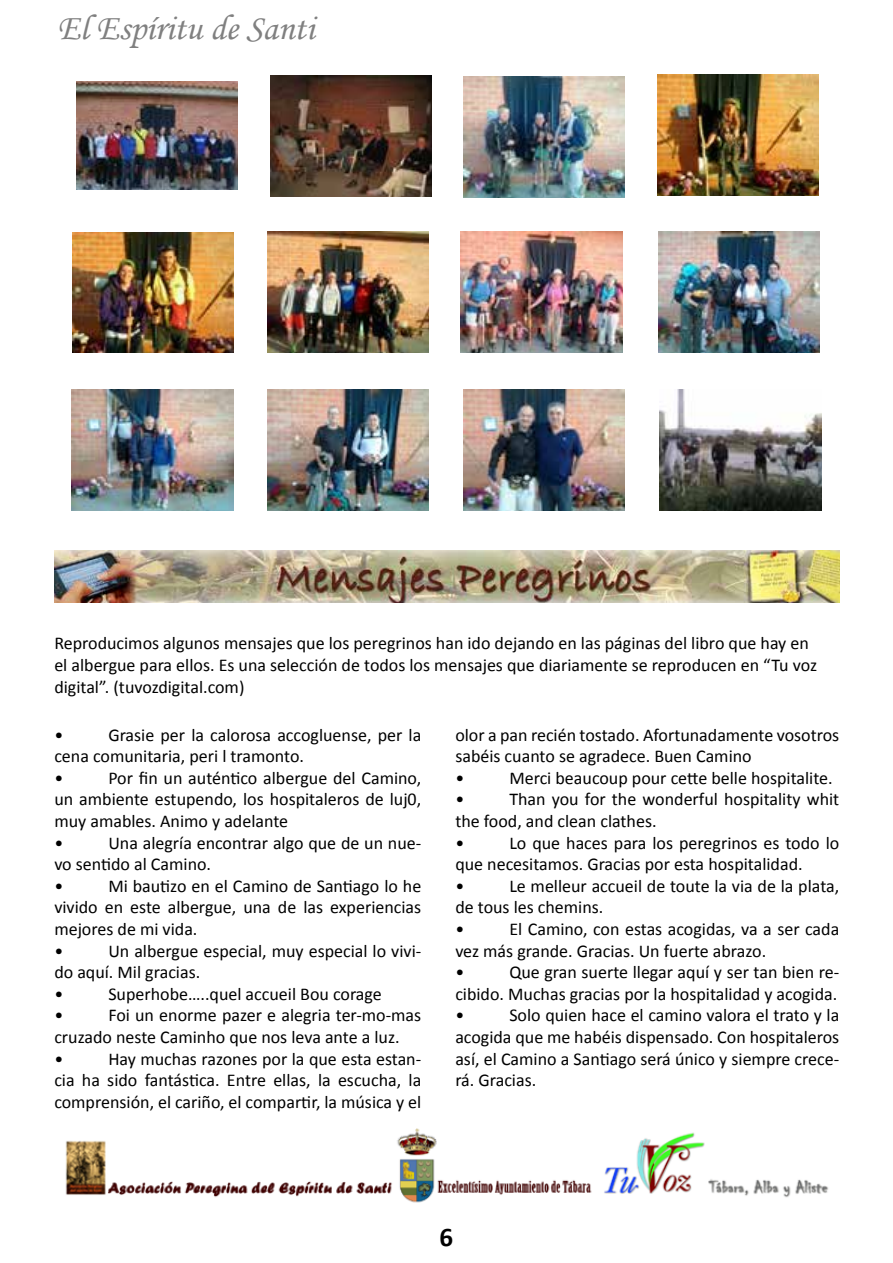
<style>
.page{position:relative;width:893px;height:1263px;background:#fff}
.page>*{position:absolute;margin:0;border:0;box-sizing:border-box;transform-origin:0 0}
.t1{font:36px "Monotype Corsiva";color:#808080}
.t2{font:700 27px "Calibri";color:#000}
.t3{font:18px/21.6px "Calibri";color:#000}
</style>
<div class="page">
<img style="left:65px;top:1128px;width:764px;height:75px">
<img style="left:54px;top:551px;width:785px;height:52px">
<img style="left:270px;top:75px;width:161px;height:121px">
<img style="left:463px;top:77px;width:161px;height:120px">
<img style="left:657px;top:74px;width:162px;height:121px">
<img style="left:76px;top:82px;width:161px;height:107px">
<img style="left:73px;top:232px;width:161px;height:121px">
<img style="left:267px;top:232px;width:162px;height:120px">
<img style="left:461px;top:232px;width:161px;height:120px">
<img style="left:659px;top:232px;width:161px;height:120px">
<img style="left:72px;top:390px;width:161px;height:121px">
<img style="left:268px;top:390px;width:161px;height:121px">
<img style="left:463px;top:390px;width:161px;height:121px">
<img style="left:660px;top:390px;width:161px;height:121px">
<h1 class="t1" style="left:57px;top:7px;width:259px">El Espíritu de Santi</h1>
<p class="t3" style="left:54px;top:633px;width:764px">Reproducimos algunos mensajes que los peregrinos han ido dejando en las páginas del libro que hay en el albergue para ellos. Es una selección de todos los mensajes que diariamente se reproducen en “Tu voz digital”. (tuvozdigital.com)</p>
<p class="t3" style="left:54px;top:724px;width:10px">•</p>
<p class="t3" style="left:455px;top:724px;width:385px">olor a pan recién tostado. Afortunadamente vosotros sabéis cuanto se agradece. Buen Camino<br>•</p>
<p class="t3" style="left:54px;top:724px;width:368px;text-indent:54px">Grasie per la calorosa accogluense, per la cena comunitaria, peri l tramonto.<br>•</p>
<p class="t3" style="left:54px;top:767px;width:368px;text-indent:54px">Por fin un auténtico albergue del Camino, un ambiente estupendo, los hospitaleros de luj0, muy amables. Animo y adelante<br>•</p>
<p class="t3" style="left:509px;top:767px;width:325px">Merci beaucoup pour cette belle hospitalite.</p>
<p class="t3" style="left:455px;top:789px;width:385px;text-indent:54px">Than you for the wonderful hospitality whit the food, and clean clathes.<br>•</p>
<p class="t3" style="left:455px;top:789px;width:10px">•</p>
<p class="t3" style="left:54px;top:832px;width:368px;text-indent:54px">Una alegría encontrar algo que de un nue&shy;vo sentido al Camino.<br>•</p>
<p class="t3" style="left:455px;top:832px;width:385px;text-indent:54px">Lo que haces para los peregrinos es todo lo que necesitamos. Gracias por esta hospitalidad.<br>•</p>
<p class="t3" style="left:54px;top:875px;width:368px;text-indent:54px">Mi bautizo en el Camino de Santiago lo he vivido en este albergue, una de las experiencias mejores de mi vida.<br>•</p>
<p class="t3" style="left:455px;top:875px;width:385px;text-indent:54px">Le melleur accueil de toute la via de la plata, de tous les chemins.<br>•</p>
<p class="t3" style="left:455px;top:918px;width:385px;text-indent:54px">El Camino, con estas acogidas, va a ser cada vez más grande. Gracias. Un fuerte abrazo.<br>•</p>
<p class="t3" style="left:54px;top:940px;width:368px;text-indent:54px">Un albergue especial, muy especial lo vivi&shy;do aquí. Mil gracias.<br>•</p>
<p class="t3" style="left:455px;top:961px;width:385px;text-align:justify;text-indent:54px">Que gran suerte llegar aquí y ser tan bien re&shy;cibido. Muchas gracias por la hospitalidad y acogida. •</p>
<p class="t3" style="left:108px;top:983px;width:275px">Superhobe…..quel accueil Bou corage</p>
<p class="t3" style="left:54px;top:1005px;width:368px;text-indent:54px">Foi un enorme pazer e alegria ter-mo-mas cruzado neste Caminho que nos leva ante a luz.<br>•</p>
<p class="t3" style="left:455px;top:1005px;width:385px;text-align:justify;text-indent:54px">Solo quien hace el camino valora el trato y la acogida que me habéis dispensado. Con hospitaleros así, el Camino a Santiago será único y siempre crece&shy;rá. Gracias.</p>
<p class="t3" style="left:54px;top:1005px;width:10px">•</p>
<p class="t3" style="left:54px;top:1048px;width:368px;text-align:justify;text-indent:54px">Hay muchas razones por la que esta estan&shy;cia ha sido fantástica. Entre ellas, la escucha, la comprensión, el cariño, el compartir, la música y el</p>
<h2 class="t2" style="left:440px;top:1220px;width:15px">6</h2>
</div>
